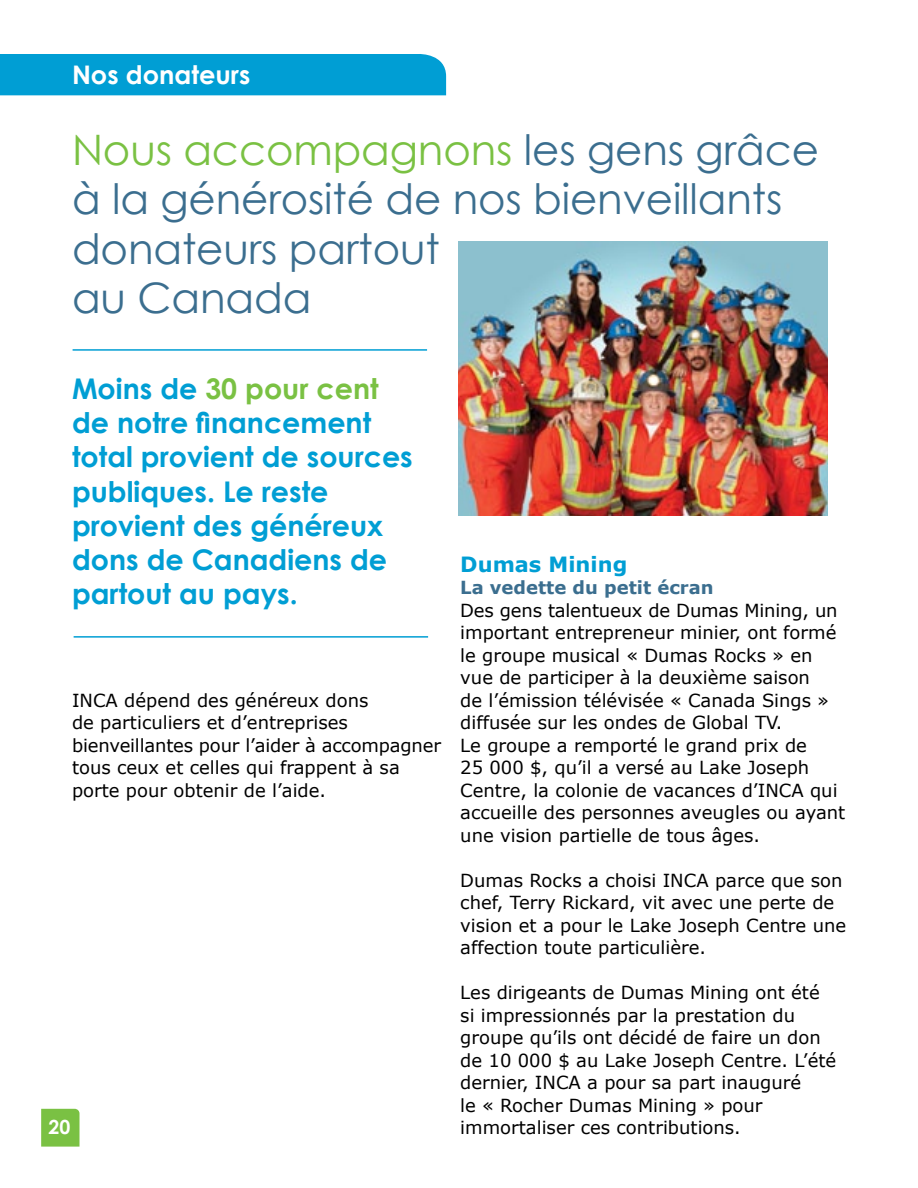
<style>
.page{position:relative;width:918px;height:1188px;background:#fff}
.page>*{position:absolute;margin:0;border:0;box-sizing:border-box;transform-origin:0 0}
.t1{font:42px/49.5px "Century Gothic";letter-spacing:-.005em;color:#3b6e8f}
.t2{font:700 28.5px/34.2px "Century Gothic";color:#009ed4}
.t3{font:700 25.65px "Century Gothic";color:#fff}
.t4{font:700 21px "Verdana";color:#009ed4}
.t5{font:700 19.5px "Century Gothic";color:#fff}
.t6{font:18px/22.5px "Verdana";color:#000}
.subhead{font:700 18px "Verdana";color:#3b6e8f}
.s1{color:#7ac143}
</style>
<div class="page">
<svg style="left:41px;top:1109px;width:39px;height:38px"></svg>
<div style="left:0;top:54px;width:446px;height:41px;background:#009ed4"></div>
<img style="left:459px;top:242px;width:369px;height:274px">
<hr style="left:73px;top:349px;width:354px;height:2px;background:#009ed4">
<hr style="left:74px;top:636px;width:354px;height:2px;background:#009ed4">
<p class="t3" style="left:72px;top:58px;width:180px">Nos donateurs</p>
<p class="t1" style="left:72px;top:124px;width:749px"><span class="s1">Nous accompagnons</span> les gens grâce à la générosité de nos bienveillants donateurs partout</p>
<p class="t1" style="left:72px;top:273px;width:241px">au Canada</p>
<p class="t2" style="left:72px;top:371px;width:342px">Moins de <span class="s1">30 pour cent </span>de notre financement total provient de sources publiques. Le reste provient des généreux dons de Canadiens de partout au pays.</p>
<p class="t6" style="left:72px;top:688px;width:371px">INCA dépend des généreux dons<br>de particuliers et d’entreprises bienveillantes pour l’aider à accompagner tous ceux et celles qui frappent à sa porte pour obtenir de l’aide.</p>
<p class="t5" style="left:49px;top:1114px;width:23px">20</p>
<p class="t4" style="left:460px;top:550px;width:169px">Dumas Mining</p>
<h3 class="subhead" style="left:460px;top:576px;width:255px">La vedette du petit écran</h3>
<p class="t6" style="left:460px;top:598px;width:387px">Des gens talentueux de Dumas Mining, un important entrepreneur minier, ont formé le groupe musical « Dumas Rocks » en vue de participer à la deuxième saison<br>de l’émission télévisée « Canada Sings » diffusée sur les ondes de Global TV.<br>Le groupe a remporté le grand prix de<br>25 000 $, qu’il a versé au Lake Joseph Centre, la colonie de vacances d’INCA qui accueille des personnes aveugles ou ayant une vision partielle de tous âges.</p>
<p class="t6" style="left:460px;top:868px;width:387px">Dumas Rocks a choisi INCA parce que son chef, Terry Rickard, vit avec une perte de vision et a pour le Lake Joseph Centre une affection toute particulière.</p>
<p class="t6" style="left:460px;top:981px;width:378px">Les dirigeants de Dumas Mining ont été si impressionnés par la prestation du groupe qu’ils ont décidé de faire un don de 10 000 $ au Lake Joseph Centre. L’été dernier, INCA a pour sa part inauguré<br>le « Rocher Dumas Mining » pour immortaliser ces contributions.</p>
</div>
